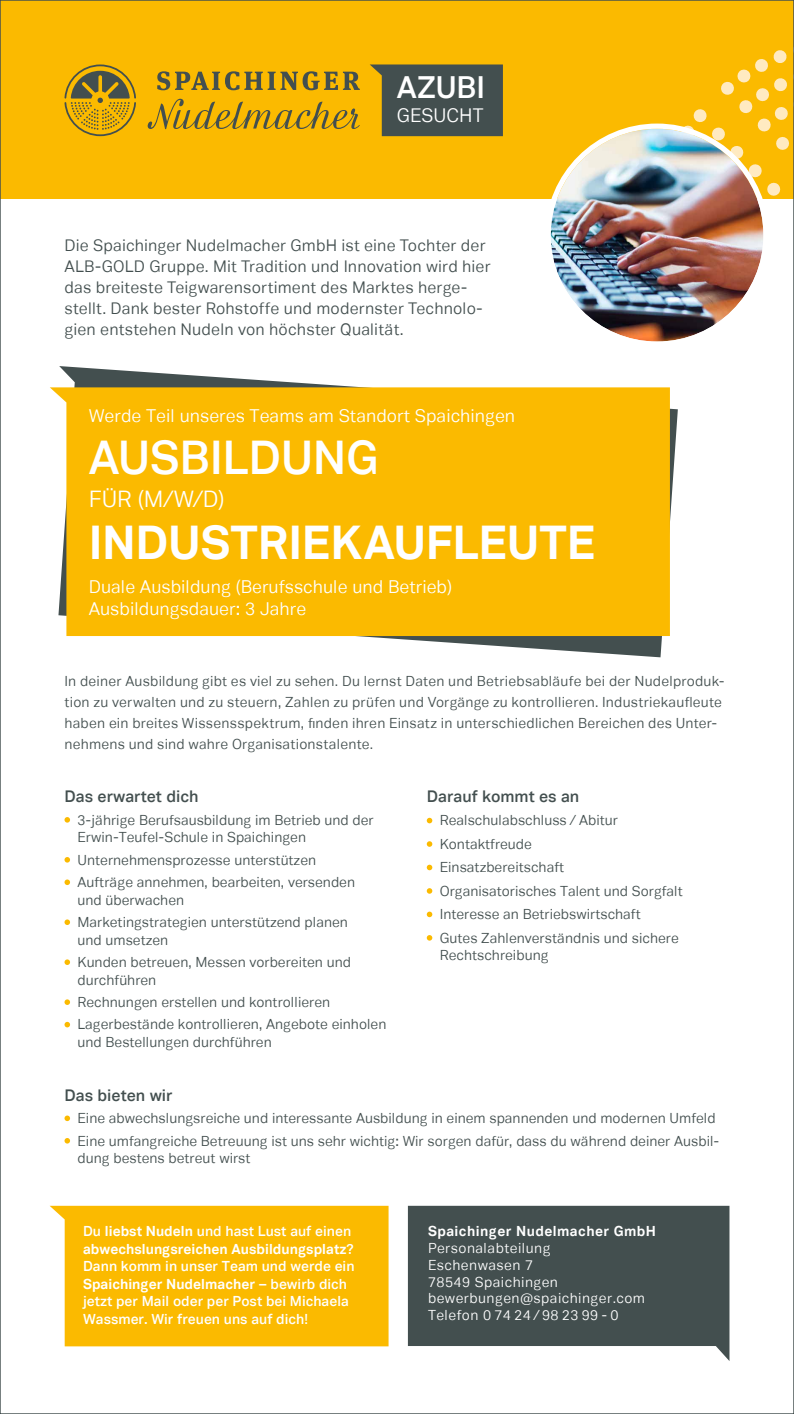
<style>
.page{position:relative;width:794px;height:1414px;background:#fff}
.page>*{position:absolute;margin:0;border:0;box-sizing:border-box;transform-origin:0 0}
.t1{font:700 46.38px "Vaud";color:#fff}
.t2{font:600 46.38px "Vaud";letter-spacing:-.005em;color:#fff}
.t3{font:600 30.28px "Vaud";color:#fff}
.t4{font:22.75px "Vaud";color:#fff}
.t5{font:18.9px "Vaud";color:#fff}
.t6{font:17.85px/21.3px "Vaud";color:#fff}
.t7{font:16.1px/21px "Vaud";letter-spacing:.01em;color:#434f4f}
.t8{font:600 16.1px "Vaud";color:#434f4f}
.t9{font:14px/22.4px "Vaud";color:#434f4f}
.t10{font:600 14px/17.5px "Vaud";color:#fff}
.t11{font:14px/16.8px "Vaud";letter-spacing:.03em;color:#fff}
.t12{font:700 14px "Vaud";letter-spacing:.03em;color:#fff}
.s1{font-weight:700}
</style>
<div class="page">
<svg style="left:59px;top:366px;width:619px;height:291px"></svg>
<div style="left:50px;top:1206px;width:338px;height:140px;background:#fbba00"></div>
<div style="left:0;top:0;width:794px;height:198px;background:#fbba00"></div>
<svg style="left:654px;top:50px;width:135px;height:147px"></svg>
<svg style="left:64px;top:817px;width:6px;height:6px"></svg>
<svg style="left:64px;top:857px;width:6px;height:5px"></svg>
<svg style="left:64px;top:879px;width:6px;height:6px"></svg>
<svg style="left:64px;top:919px;width:6px;height:6px"></svg>
<svg style="left:64px;top:959px;width:6px;height:6px"></svg>
<svg style="left:64px;top:999px;width:6px;height:6px"></svg>
<svg style="left:64px;top:1022px;width:6px;height:5px"></svg>
<svg style="left:427px;top:818px;width:5px;height:5px"></svg>
<svg style="left:427px;top:841px;width:5px;height:6px"></svg>
<svg style="left:427px;top:865px;width:5px;height:5px"></svg>
<svg style="left:427px;top:888px;width:5px;height:6px"></svg>
<svg style="left:427px;top:911px;width:5px;height:6px"></svg>
<svg style="left:427px;top:935px;width:5px;height:5px"></svg>
<svg style="left:148px;top:99px;width:212px;height:30px"></svg>
<svg style="left:157px;top:71px;width:203px;height:19px"></svg>
<svg style="left:64px;top:64px;width:72px;height:72px"></svg>
<div style="left:50px;top:387px;width:620px;height:249px;background:#fbba00"></div>
<svg style="left:64px;top:1115px;width:6px;height:6px"></svg>
<svg style="left:64px;top:1138px;width:6px;height:5px"></svg>
<svg style="left:408px;top:1206px;width:321px;height:155px;background:#545f5f"></svg>
<svg style="left:370px;top:64px;width:133px;height:72px;background:#535847"></svg>
<img style="left:550px;top:129px;width:213px;height:213px;border-radius:106px">
<div style="left:545px;top:124px;width:223px;height:223px;border:5px solid #fff;border-radius:50%"></div>
<h2 class="t3" style="left:397px;top:65px;width:90px">AZUBI</h2>
<h3 class="t5" style="left:397px;top:104px;width:88px">GESUCHT</h3>
<p class="t7" style="left:64px;top:236px;width:428px">Die Spaichinger Nudelmacher GmbH ist eine Tochter der ALB-GOLD Gruppe. Mit Tradition und Innovation wird hier das breiteste Teigwarensortiment des Marktes herge&shy;stellt. Dank bester Rohstoffe und modernster Technolo&shy;gien entstehen Nudeln von höchster Qualität.</p>
<p class="t6" style="left:89px;top:405px;width:428px">Werde Teil unseres Teams am Standort Spaichingen</p>
<h1 class="t2" style="left:89px;top:423px;width:291px">AUSBILDUNG</h1>
<h3 class="t4" style="left:89px;top:485px;width:137px">FÜR (M/W/D)</h3>
<h1 class="t1" style="left:89px;top:514px;width:508px">INDUSTRIEKAUFLEUTE</h1>
<p class="t6" style="left:89px;top:577px;width:365px">Duale Ausbildung (Berufsschule und Betrieb)<br>Ausbildungsdauer: 3 Jahre</p>
<p class="t9" style="left:64px;top:671px;width:661px;line-height:21px">In deiner Ausbildung gibt es viel zu sehen. Du lernst Daten und Betriebsabläufe bei der Nudelproduk&shy;tion zu verwalten und zu steuern, Zahlen zu prüfen und Vorgänge zu kontrollieren. Industriekaufleute haben ein breites Wissensspektrum, finden ihren Einsatz in unterschiedlichen Bereichen des Unter&shy;nehmens und sind wahre Organisationstalente.</p>
<p class="t8" style="left:64px;top:785px;width:136px">Das erwartet dich</p>
<p class="t9" style="left:77px;top:811px;width:298px;line-height:17.5px">3-jährige Berufsausbildung im Betrieb und der<br>Erwin-Teufel-Schule in Spaichingen</p>
<p class="t9" style="left:77px;top:849px;width:279px">Unternehmensprozesse unterstützen<br>Aufträge annehmen, bearbeiten, versenden</p>
<p class="t9" style="left:77px;top:889px;width:272px">und überwachen<br>Marketingstrategien unterstützend planen</p>
<p class="t9" style="left:77px;top:929px;width:275px">und umsetzen<br>Kunden betreuen, Messen vorbereiten und</p>
<p class="t9" style="left:77px;top:969px;width:310px">durchführen<br>Rechnungen erstellen und kontrollieren<br>Lagerbestände kontrollieren, Angebote einholen</p>
<p class="t9" style="left:77px;top:1031px;width:196px">und Bestellungen durchführen</p>
<p class="t8" style="left:427px;top:784px;width:154px">Darauf kommt es an</p>
<p class="t9" style="left:440px;top:809px;width:244px;line-height:23.4px">Realschulabschluss / Abitur<br>Kontaktfreude<br>Einsatzbereitschaft<br>Organisatorisches Talent und Sorgfalt<br>Interesse an Betriebswirtschaft<br>Gutes Zahlenverständnis und sichere</p>
<p class="t9" style="left:440px;top:944px;width:110px">Rechtschreibung</p>
<p class="t8" style="left:64px;top:1083px;width:110px">Das bieten wir</p>
<p class="t9" style="left:77px;top:1107px;width:643px">Eine abwechslungsreiche und interessante Ausbildung in einem spannenden und modernen Umfeld<br>Eine umfangreiche Betreuung ist uns sehr wichtig: Wir sorgen dafür, dass du während deiner Ausbil-</p>
<p class="t9" style="left:77px;top:1147px;width:175px">dung bestens betreut wirst</p>
<p class="t10" style="left:83px;top:1222px;width:273px">Du <span class="s1">liebst Nudeln</span> und hast Lust auf einen <span class="s1">abwechslungsreichen Ausbildungsplatz</span>?<br>Dann komm in unser Team und werde ein <span class="s1">Spaichinger Nudelmacher</span> – bewirb dich jetzt per Mail oder per Post bei Michaela Wassmer. Wir freuen uns auf dich!</p>
<p class="t12" style="left:428px;top:1222px;width:229px">Spaichinger Nudelmacher GmbH</p>
<p class="t11" style="left:428px;top:1240px;width:218px">Personalabteilung<br>Eschenwasen 7<br>78549 Spaichingen bewerbungen@spaichinger.com<br>Telefon 0 74 24 / 98 23 99 - 0</p>
</div>
